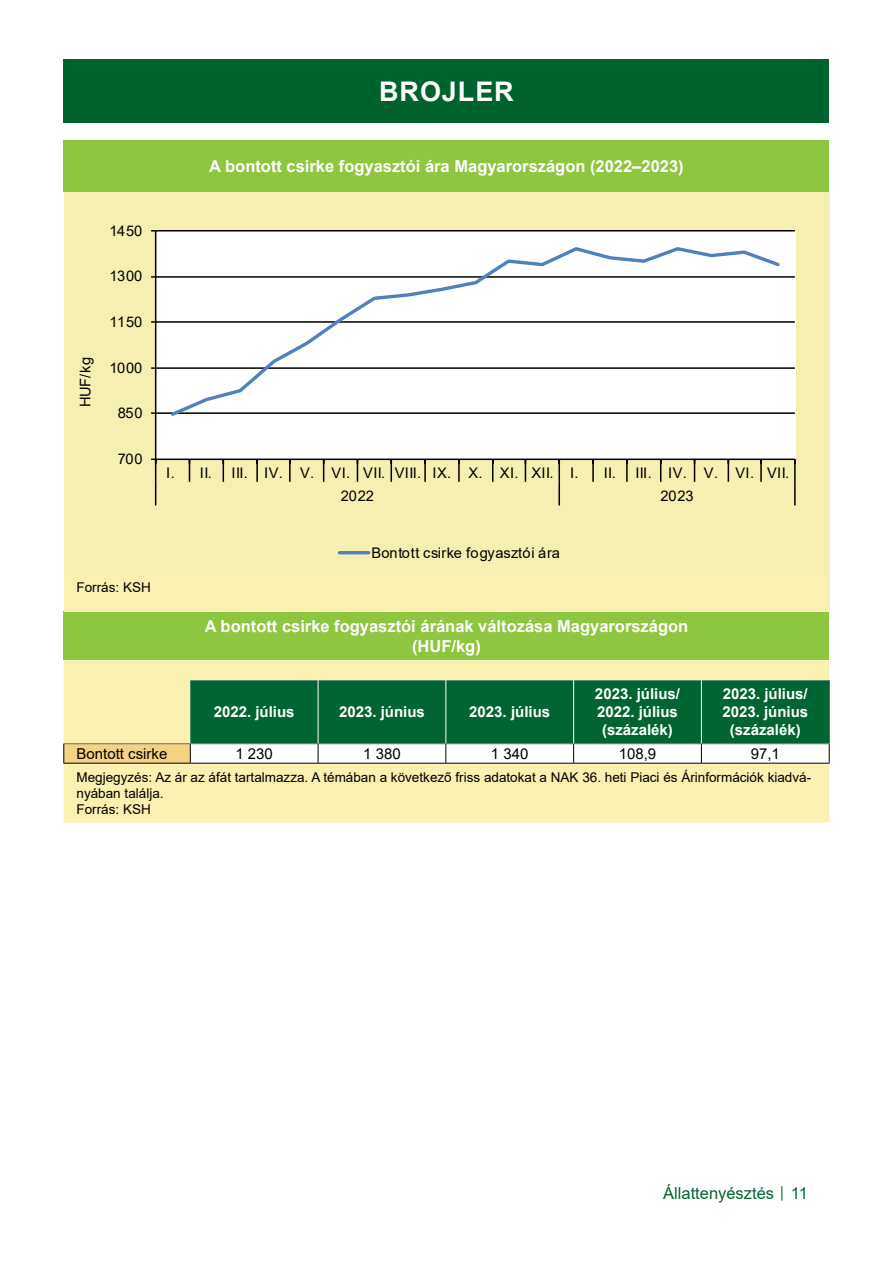
<style>
.page{position:relative;width:893px;height:1263px;background:#fff}
.page>*{position:absolute;margin:0;border:0;box-sizing:border-box;transform-origin:0 0}
.t1{font:700 27px "Arial";letter-spacing:.035em;color:#fff}
.t2{font:700 16.5px/19.8px "Arial";color:#fff;text-align:center}
.t3{font:16.5px "Arial";color:#006533}
.t4{font:700 15px/18px "Arial";color:#fff;text-align:center}
.t5{font:15px "Arial";color:#000}
.t6{font:14.7px "Arial";letter-spacing:.025em;color:#000}
.t7{font:13.5px/16.2px "Arial";color:#000}
.s1{font-size:12px}
</style>
<div class="page">
<div style="left:64px;top:60px;width:765px;height:63px;background:#00632e"></div>
<div style="left:64px;top:611px;width:765px;height:49px;background:#8dc63f"></div>
<div style="left:64px;top:660px;width:765px;height:162px;background:#faf0b1"></div>
<div style="left:64px;top:744px;width:126px;height:19px;background:#f2d383"></div>
<hr style="left:190px;top:679px;width:128px;height:1px;background:#fff">
<hr style="left:318px;top:679px;width:128px;height:1px;background:#fff">
<hr style="left:446px;top:679px;width:128px;height:1px;background:#fff">
<hr style="left:574px;top:679px;width:127px;height:1px;background:#fff">
<hr style="left:701px;top:679px;width:129px;height:1px;background:#fff">
<hr style="left:63px;top:743px;width:127px;height:1px;background:#706f6f">
<svg style="left:63px;top:744px;width:1px;height:19px"></svg>
<hr style="left:63px;top:763px;width:127px;height:1px;background:#000">
<hr style="left:190px;top:763px;width:128px;height:1px;background:#000">
<hr style="left:318px;top:763px;width:128px;height:1px;background:#000">
<hr style="left:446px;top:763px;width:128px;height:1px;background:#000">
<hr style="left:574px;top:763px;width:127px;height:1px;background:#000">
<hr style="left:701px;top:763px;width:129px;height:1px;background:#000">
<svg style="left:190px;top:680px;width:640px;height:83px"></svg>
<div style="left:64px;top:140px;width:765px;height:51px;background:#8dc63f"></div>
<div style="left:64px;top:574px;width:765px;height:37px;background:#faf0b1"></div>
<div style="left:64px;top:192px;width:765px;height:382px;background:#f5f0b1"></div>
<div style="left:156px;top:231px;width:639px;height:228px;background:#fff"></div>
<hr style="left:156px;top:412px;width:639px;height:2px;background:#000">
<hr style="left:156px;top:367px;width:639px;height:2px;background:#000">
<hr style="left:156px;top:321px;width:639px;height:2px;background:#000">
<hr style="left:156px;top:276px;width:639px;height:2px;background:#000">
<hr style="left:156px;top:230px;width:639px;height:1px;background:#000">
<hr style="left:155px;top:231px;width:1px;height:228px;background:#000">
<hr style="left:156px;top:458px;width:639px;height:2px;background:#000">
<svg style="left:189px;top:460px;width:1px;height:22px"></svg>
<svg style="left:223px;top:460px;width:1px;height:22px"></svg>
<hr style="left:256px;top:459px;width:2px;height:23px;background:#000">
<hr style="left:289px;top:459px;width:2px;height:23px;background:#000">
<svg style="left:323px;top:460px;width:1px;height:22px"></svg>
<svg style="left:357px;top:460px;width:1px;height:22px"></svg>
<svg style="left:391px;top:460px;width:1px;height:22px"></svg>
<hr style="left:424px;top:459px;width:2px;height:23px;background:#000">
<hr style="left:458px;top:459px;width:2px;height:23px;background:#000">
<svg style="left:492px;top:460px;width:1px;height:22px"></svg>
<svg style="left:525px;top:460px;width:1px;height:22px"></svg>
<hr style="left:558px;top:459px;width:2px;height:23px;background:#000">
<hr style="left:592px;top:459px;width:2px;height:23px;background:#000">
<hr style="left:626px;top:459px;width:2px;height:23px;background:#000">
<svg style="left:660px;top:460px;width:1px;height:22px"></svg>
<svg style="left:694px;top:460px;width:1px;height:22px"></svg>
<svg style="left:728px;top:460px;width:1px;height:22px"></svg>
<hr style="left:760px;top:459px;width:2px;height:23px;background:#000">
<hr style="left:794px;top:459px;width:2px;height:23px;background:#000">
<svg style="left:151px;top:458px;width:5px;height:47px"></svg>
<hr style="left:558px;top:482px;width:2px;height:23px;background:#000">
<hr style="left:794px;top:482px;width:2px;height:23px;background:#000">
<svg style="left:168px;top:247px;width:614px;height:169px"></svg>
<hr style="left:339px;top:551px;width:30px;height:3px;background:#4f81bd">
<h1 class="t1" style="left:379px;top:73px;width:136px">BROJLER</h1>
<p class="t2" style="left:209px;top:156px;width:476px">A bontott csirke fogyasztói ára Magyarországon (2022–2023)</p>
<p class="t6" style="left:75px;top:407px;width:51px;rotate:-90deg">HUF/kg</p>
<p class="t6" style="left:109px;top:220px;width:34px">1450</p>
<p class="t6" style="left:109px;top:266px;width:34px">1300</p>
<p class="t6" style="left:109px;top:312px;width:34px">1150</p>
<p class="t6" style="left:109px;top:357px;width:34px">1000</p>
<p class="t6" style="left:118px;top:403px;width:27px">850</p>
<p class="t6" style="left:118px;top:449px;width:27px">700</p>
<p class="t6" style="left:166px;top:462px;width:47px">I. II.</p>
<p class="t6" style="left:231px;top:462px;width:349px">III. IV. V. VI. VII. VIII. IX. X. XI. XII. I.</p>
<p class="t6" style="left:604px;top:462px;width:187px">II. III. IV. V. VI. VII.</p>
<p class="t6" style="left:341px;top:485px;width:34px">2022</p>
<p class="t6" style="left:661px;top:485px;width:34px">2023</p>
<p class="t7" style="left:77px;top:579px;width:76px">Forrás: KSH</p>
<p class="t6" style="left:371px;top:542px;width:190px">Bontott csirke fogyasztói ára</p>
<p class="t2" style="left:205px;top:616px;width:485px">A bontott csirke fogyasztói árának változása Magyarországon (HUF/kg)</p>
<p class="t4" style="left:214px;top:703px;width:82px">2022. július</p>
<p class="t4" style="left:339px;top:703px;width:87px">2023. június</p>
<p class="t4" style="left:469px;top:703px;width:82px">2023. július</p>
<p class="t4" style="left:595px;top:685px;width:87px">2023. július/<br>2022. július (százalék)</p>
<p class="t4" style="left:722px;top:685px;width:87px">2023. július/<br>2023. június (százalék)</p>
<p class="t5" style="left:76px;top:743px;width:92px">Bontott csirke</p>
<p class="t5" style="left:235px;top:743px;width:39px">1 230</p>
<p class="t5" style="left:363px;top:743px;width:39px">1 380</p>
<p class="t5" style="left:491px;top:743px;width:39px">1 340</p>
<p class="t5" style="left:619px;top:743px;width:39px">108,9</p>
<p class="t5" style="left:751px;top:743px;width:31px">97,1</p>
<p class="t7" style="left:77px;top:768px;width:736px">Megjegyzés: Az ár az áfát tartalmazza. A témában a következő friss adatokat a NAK 36. heti Piaci és Árinformációk kiadvá&shy;nyában találja.<br>Forrás: KSH</p>
<p class="t3" style="left:663px;top:1182px;width:146px">Állattenyésztés <span class="s1">│</span> 11</p>
</div>
